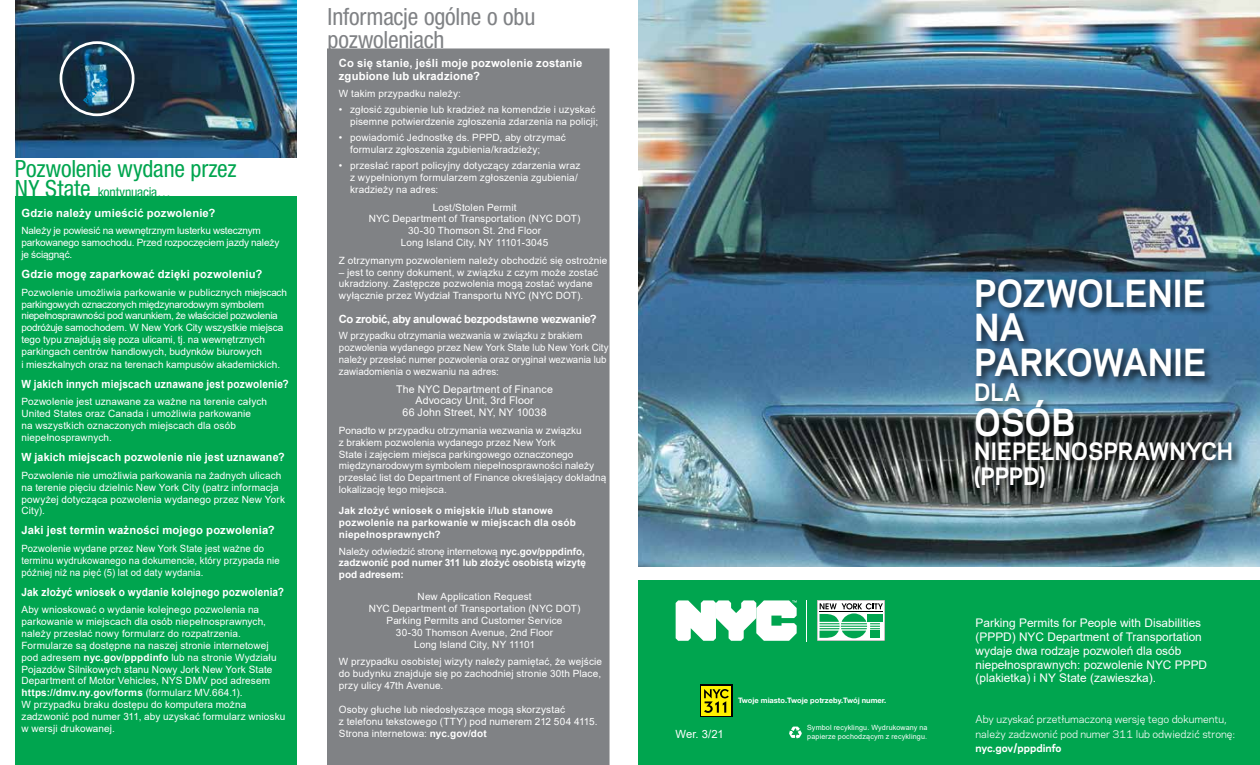
<style>
.page{position:relative;width:1260px;height:765px;background:#fff}
.page>*{position:absolute;margin:0;border:0;box-sizing:border-box;transform-origin:0 0}
.t1{font:700 35px/34.8px "Galaxie Polaris";letter-spacing:-.01em;color:#fff;scale:.95 1}
.t2{font:condensed 23.75px/23.8px "Helvetica Neue LT Std";letter-spacing:-.01em;color:#808285}
.t3{font:condensed 23.75px "Helvetica Neue LT Std";letter-spacing:-.01em;color:#00a54f}
.t4{font:700 22.5px/24.5px "Galaxie Polaris";color:#fff;scale:.95 1}
.t5{font:condensed 13.75px "Helvetica Neue LT Std";letter-spacing:-.015em;color:#00a54f}
.t6{font:11.88px/13.8px "Arial";color:#fff}
.t7{font:700 11.25px/13.5px "Arial";letter-spacing:.01em;color:#fff}
.t8{font:700 11.25px "Arial";letter-spacing:.01em;color:#fff;scale:.9 1}
.t9{font:700 11.25px "Arial";letter-spacing:.01em;color:#fff;scale:.95 1}
.t10{font:700 11.25px "Arial";letter-spacing:-.025em;color:#fff}
.t11{font:11.25px "Arial";color:#fff}
.t12{font:10.62px/11.9px "Arial";letter-spacing:.01em;color:#fff;text-align:center}
.t13{font:10px/11.9px "Arial";letter-spacing:.01em;color:#fff}
.t14{font:700 10px/11.9px "Arial";letter-spacing:.015em;color:#fff}
.t15{font:10px/11.9px "Arial";letter-spacing:.01em;color:#fff;scale:.95 1}
.t16{font:10px/11.9px "Arial";letter-spacing:-.015em;color:#fff}
.t17{font:10px/14.4px "Galaxie Polaris";color:#fff}
.t18{font:700 10px "Galaxie Polaris";color:#fff}
.t19{font:900 condensed 7.62px "Helvetica Neue LT Std";color:#0085bf}
.t20{font:700 7.5px "Helvetica Neue LT Std";color:#fff}
.t21{font:7.12px/8.8px "Arial";letter-spacing:.02em;color:#fff}
.t22{font:7.12px "Helvetica Neue LT Std";color:#fff}
.s1{font-size:23.75px}
.s2{font-weight:700}
.s3{font-weight:400}
.s4{font-family:"Helvetica Neue LT Std"}
</style>
<div class="page">
<div style="left:15px;top:197px;width:281px;height:568px;background:#00a54f"></div>
<div style="left:327px;top:48px;width:283px;height:717px;background:#808285"></div>
<div style="left:638px;top:580px;width:622px;height:185px;background:#00a54f"></div>
<img style="left:638px;top:0;width:622px;height:567px">
<div style="left:973px;top:276px;width:270px;height:222px;background:#000;opacity:.75"></div>
<img style="left:15px;top:0;width:281px;height:157px">
<div style="left:60px;top:41px;width:75px;height:75px;border:3px solid #fff;border-radius:50%"></div>
<svg style="left:676px;top:600px;width:121px;height:41px"></svg>
<hr style="left:806px;top:600px;width:1px;height:42px;background:#fff">
<svg style="left:817px;top:600px;width:68px;height:41px"></svg>
<div style="left:700px;top:685px;width:32px;height:32px;background:#000"></div>
<div style="left:701px;top:686px;width:30px;height:30px;background:#fff200"></div>
<svg style="left:704px;top:689px;width:25px;height:24px"></svg>
<svg style="left:789px;top:727px;width:13px;height:12px"></svg>
<p class="t19" style="left:82px;top:99px;width:34px;rotate:-49deg">PRZYKŁAD</p>
<h2 class="t3" style="left:15px;top:155px;width:223px">Pozwolenie wydane przez</h2>
<h3 class="t5" style="left:15px;top:184px;width:157px"><span class="s1">NY State</span> kontynuacja…</h3>
<p class="t7" style="left:21px;top:206px;width:195px">Gdzie należy umieścić pozwolenie?</p>
<p class="t16" style="left:21px;top:225px;width:259px">Należy je powiesić na wewnętrznym lusterku wstecznym parkowanego samochodu. Przed rozpoczęciem jazdy należy je ściągnąć.</p>
<p class="t7" style="left:21px;top:268px;width:243px">Gdzie mogę zaparkować dzięki pozwoleniu?</p>
<p class="t13" style="left:21px;top:286px;width:267px">Pozwolenie umożliwia parkowanie w publicznych miejscach parkingowych oznaczonych międzynarodowym symbolem niepełnosprawności pod warunkiem, że właściciel pozwolenia podróżuje samochodem. W New York City wszystkie miejsca tego typu znajdują się poza ulicami, tj. na wewnętrznych parkingach centrów handlowych, budynków biurowych<br>i mieszkalnych oraz na terenach kampusów akademickich.</p>
<p class="t8" style="left:21px;top:376px;width:298px">W jakich innych miejscach uznawane jest pozwolenie?</p>
<p class="t13" style="left:21px;top:395px;width:247px">Pozwolenie jest uznawane za ważne na terenie całych United States oraz Canada i umożliwia parkowanie<br>na wszystkich oznaczonych miejscach dla osób niepełnosprawnych.</p>
<p class="t9" style="left:21px;top:449px;width:279px">W jakich miejscach pozwolenie nie jest uznawane?</p>
<p class="t13" style="left:21px;top:469px;width:265px">Pozwolenie nie umożliwia parkowania na żadnych ulicach na terenie pięciu dzielnic New York City (patrz informacja powyżej dotycząca pozwolenia wydanego przez New York City).</p>
<p class="t7" style="left:21px;top:524px;width:255px">Jaki jest termin ważności mojego pozwolenia?</p>
<p class="t15" style="left:21px;top:542px;width:273px">Pozwolenie wydane przez New York State jest ważne do terminu wydrukowanego na dokumencie, który przypada nie później niż na pięć (5) lat od daty wydania.</p>
<p class="t8" style="left:21px;top:584px;width:293px">Jak złożyć wniosek o wydanie kolejnego pozwolenia?</p>
<p class="t13" style="left:21px;top:604px;width:265px">Aby wnioskować o wydanie kolejnego pozwolenia na parkowanie w miejscach dla osób niepełnosprawnych, należy przesłać nowy formularz do rozpatrzenia.<br>Formularze są dostępne na naszej stronie internetowej pod adresem <span class="s2">nyc.gov/pppdinfo</span> lub na stronie Wydziału Pojazdów Silnikowych stanu Nowy Jork New York State Department of Motor Vehicles, NYS DMV pod adresem <span class="s2">https://dmv.ny.gov/forms</span> (formularz MV.664.1).<br>W przypadku braku dostępu do komputera można zadzwonić pod numer 311, aby uzyskać formularz wniosku w wersji drukowanej.</p>
<h2 class="t2" style="left:328px;top:4px;width:209px">Informacje ogólne o obu pozwoleniach</h2>
<p class="t7" style="left:339px;top:56px;width:245px">Co się stanie, jeśli moje pozwolenie zostanie zgubione lub ukradzione?</p>
<p class="t13" style="left:339px;top:87px;width:124px">W takim przypadku należy:</p>
<p class="t13" style="left:339px;top:103px;width:261px;text-align:right">• zgłosić zgubienie lub kradzież na komendzie i uzyskać pisemne potwierdzenie zgłoszenia zdarzenia na policji;</p>
<p class="t13" style="left:350px;top:132px;width:217px;text-indent:-11px">• powiadomić Jednostkę ds. PPPD, aby otrzymać formularz zgłoszenia zgubienia/kradzieży;</p>
<p class="t13" style="left:350px;top:160px;width:232px;text-indent:-11px">• przesłać raport policyjny dotyczący zdarzenia wraz z wypełnionym formularzem zgłoszenia zgubienia/ kradzieży na adres:</p>
<p class="t13" style="left:369px;top:201px;width:213px;text-align:center">Lost/Stolen Permit<br>NYC Department of Transportation (NYC DOT)<br>30-30 Thomson St. 2nd Floor<br>Long Island City, NY 11101-3045</p>
<p class="t13" style="left:339px;top:254px;width:270px">Z otrzymanym pozwoleniem należy obchodzić się ostrożnie</p>
<p class="t13" style="left:339px;top:266px;width:261px">– jest to cenny dokument, w związku z czym może zostać ukradziony. Zastępcze pozwolenia mogą zostać wydane wyłącznie przez Wydział Transportu NYC (NYC DOT).</p>
<p class="t10" style="left:339px;top:311px;width:259px">Co zrobić, aby anulować bezpodstawne wezwanie?</p>
<p class="t13" style="left:339px;top:330px;width:271px">W przypadku otrzymania wezwania w związku z brakiem pozwolenia wydanego przez New York State lub New York City należy przesłać numer pozwolenia oraz oryginał wezwania lub zawiadomienia o wezwaniu na adres:</p>
<p class="t12" style="left:396px;top:383px;width:158px">The NYC Department of Finance<br>Advocacy Unit, 3rd Floor<br>66 John Street, NY, NY 10038</p>
<p class="t13" style="left:339px;top:424px;width:269px">Ponadto w przypadku otrzymania wezwania w związku<br>z brakiem pozwolenia wydanego przez New York<br>State i zajęciem miejsca parkingowego oznaczonego międzynarodowym symbolem niepełnosprawności należy przesłać list do Department of Finance określający dokładną lokalizację tego miejsca.</p>
<p class="t14" style="left:339px;top:505px;width:238px">Jak złożyć wniosek o miejskie i/lub stanowe pozwolenie na parkowanie w miejscach dla osób niepełnosprawnych?</p>
<p class="t14" style="left:339px;top:545px;width:249px"><span class="s3">Należy odwiedzić stronę internetową</span> nyc.gov/pppdinfo, zadzwonić pod numer 311 lub złożyć osobistą wizytę pod adresem:</p>
<p class="t13" style="left:369px;top:591px;width:213px;text-align:center">New Application Request<br>NYC Department of Transportation (NYC DOT)<br>Parking Permits and Customer Service<br>30-30 Thomson Avenue, 2nd Floor<br>Long Island City, NY 11101</p>
<p class="t13" style="left:339px;top:656px;width:265px;text-align:justify">W przypadku osobistej wizyty należy pamiętać, że wejście do budynku znajduje się po zachodniej stronie 30th Place, przy ulicy 47th Avenue.</p>
<p class="t13" style="left:339px;top:703px;width:260px">Osoby głuche lub niedosłyszące mogą skorzystać<br>z telefonu tekstowego (TTY) pod numerem 212 504 4115.<br>Strona internetowa: <span class="s2">nyc.gov/dot</span></p>
<h1 class="t1" style="left:974px;top:274px;width:246px">POZWOLENIE<br>NA<br>PARKOWANIE</h1>
<h3 class="t4" style="left:974px;top:379px;width:50px">DLA</h3>
<h1 class="t1" style="left:974px;top:403px;width:108px">OSÓB</h1>
<h3 class="t4" style="left:974px;top:438px;width:274px">NIEPEŁNOSPRAWNYCH (PPPD)</h3>
<p class="t11" style="left:676px;top:727px;width:50px">Wer. 3/21</p>
<p class="t20" style="left:738px;top:696px;width:150px">Twoje miasto.Twoje potrzeby.Twój numer.</p>
<p class="t21" style="left:807px;top:723px;width:122px"><span class="s4">S</span>ymbol recyklingu. Wydrukowany na papierze pochodzącym z recyklingu.</p>
<p class="t22" style="left:805px;top:728px;width:85px">Printed on recycled paper.</p>
<p class="t6" style="left:976px;top:616px;width:233px">Parking Permits for People with Disabilities (PPPD) NYC Department of Transportation wydaje dwa rodzaje pozwoleń dla osób niepełnosprawnych: pozwolenie NYC PPPD (plakietka) i NY State (zawieszka).</p>
<p class="t17" style="left:976px;top:712px;width:261px">Aby uzyskać przetłumaczoną wersję tego dokumentu, należy zadzwonić pod numer 311 lub odwiedzić stronę:</p>
<p class="t18" style="left:976px;top:741px;width:88px">nyc.gov/pppdinfo</p>
</div>
